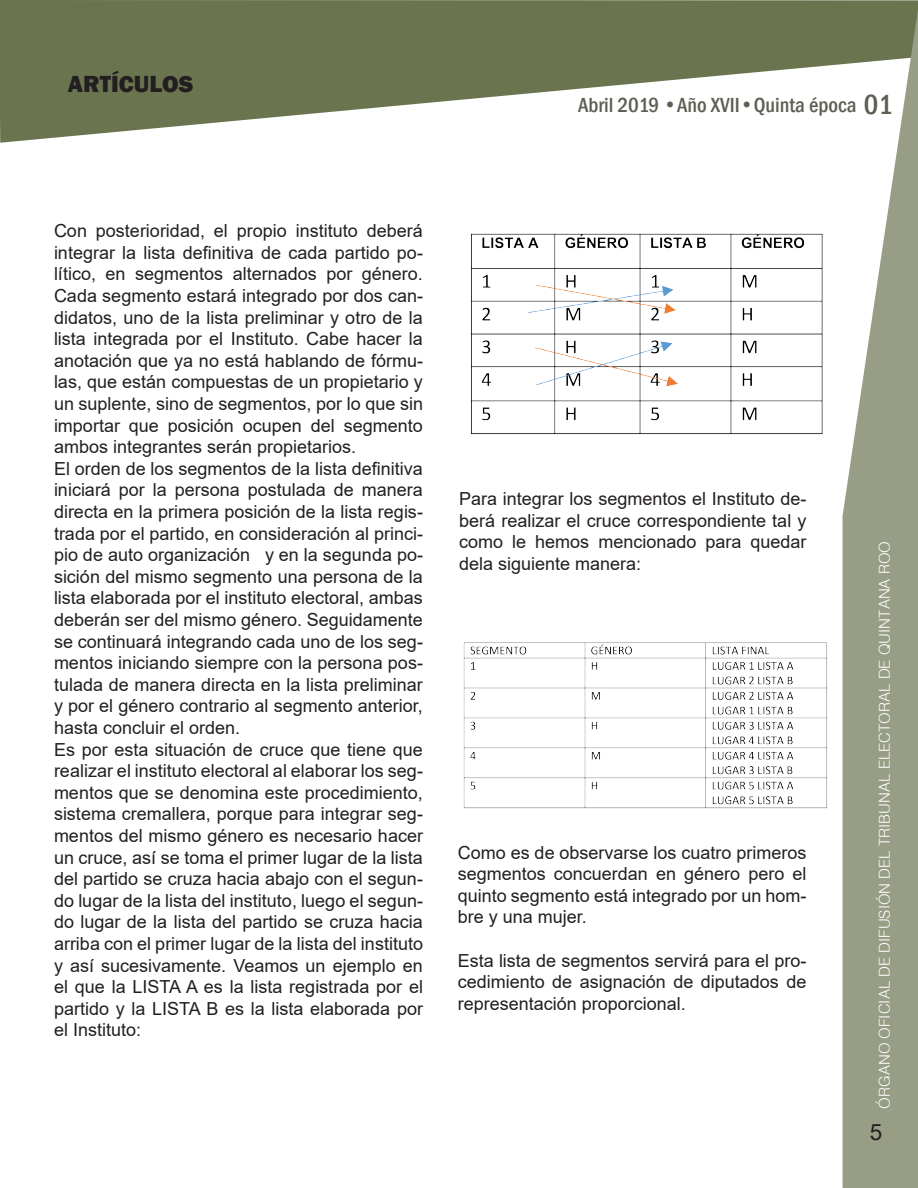
<style>
.page{position:relative;width:918px;height:1188px;background:#fff}
.page>*{position:absolute;margin:0;border:0;box-sizing:border-box;transform-origin:0 0}
.t1{font:800 24px "Franklin Gothic";color:#231f20}
.t2{font:22.5px "Arial";color:#231f20}
.t3{font:500 condensed 21px "Franklin Gothic";color:#5c6052}
.t4{font:18px/21.6px "Arial";color:#231f20;text-align:justify}
.t5{font:300 15px "Helv";color:#fff}
.s1{font-size:28.5px}
</style>
<div class="page">
<svg style="left:0;top:0;width:918px;height:143px;fill:#6a7550"></svg>
<svg style="left:843px;top:10px;width:75px;height:1178px;fill:#979e85"></svg>
<img style="left:471px;top:233px;width:352px;height:202px">
<img style="left:463px;top:642px;width:364px;height:167px">
<p class="t1" style="left:68px;top:69px;width:127px">ARTÍCULOS</p>
<p class="t3" style="left:578px;top:91px;width:317px">Abril 2019 •Año XVII•Quinta época <span class="s1">01</span></p>
<p class="t4" style="left:54px;top:220px;width:371px">Con posterioridad, el propio instituto deberá integrar la lista definitiva de cada partido po&shy;lítico, en segmentos alternados por género.<br>Cada segmento estará integrado por dos can&shy;didatos, uno de la lista preliminar y otro de la lista integrada por el Instituto. Cabe hacer la anotación que ya no está hablando de fórmu&shy;las, que están compuestas de un propietario y un suplente, sino de segmentos, por lo que sin importar que posición ocupen del segmento ambos integrantes serán propietarios.</p>
<p class="t4" style="left:54px;top:458px;width:371px">El orden de los segmentos de la lista definitiva iniciará por la persona postulada de manera directa en la primera posición de la lista regis&shy;trada por el partido, en consideración al princi&shy;pio de auto organización y en la segunda po&shy;sición del mismo segmento una persona de la lista elaborada por el instituto electoral, ambas deberán ser del mismo género. Seguidamente se continuará integrando cada uno de los seg&shy;mentos iniciando siempre con la persona pos&shy;tulada de manera directa en la lista preliminar y por el género contrario al segmento anterior, hasta concluir el orden.</p>
<p class="t4" style="left:54px;top:738px;width:371px">Es por esta situación de cruce que tiene que realizar el instituto electoral al elaborar los seg&shy;mentos que se denomina este procedimiento, sistema cremallera, porque para integrar seg&shy;mentos del mismo género es necesario hacer un cruce, así se toma el primer lugar de la lista del partido se cruza hacia abajo con el segun&shy;do lugar de la lista del instituto, luego el segun&shy;do lugar de la lista del partido se cruza hacia arriba con el primer lugar de la lista del instituto y así sucesivamente. Veamos un ejemplo en el que la LISTA A es la lista registrada por el partido y la LISTA B es la lista elaborada por el Instituto:</p>
<p class="t4" style="left:459px;top:488px;width:349px">Para integrar los segmentos el Instituto de&shy;berá realizar el cruce correspondiente tal y como le hemos mencionado para quedar dela siguiente manera:</p>
<p class="t4" style="left:458px;top:841px;width:350px">Como es de observarse los cuatro primeros segmentos concuerdan en género pero el quinto segmento está integrado por un hom&shy;bre y una mujer.</p>
<p class="t4" style="left:458px;top:949px;width:350px">Esta lista de segmentos servirá para el pro&shy;cedimiento de asignación de diputados de representación proporcional.</p>
<p class="t5" style="left:875px;top:1109px;width:569px;rotate:-90deg">ÓRGANO OFICIAL DE DIFUSIÓN DEL TRIBUNAL ELECTORAL DE QUINTANA ROO</p>
<p class="t2" style="left:870px;top:1117px;width:14px">5</p>
</div>
